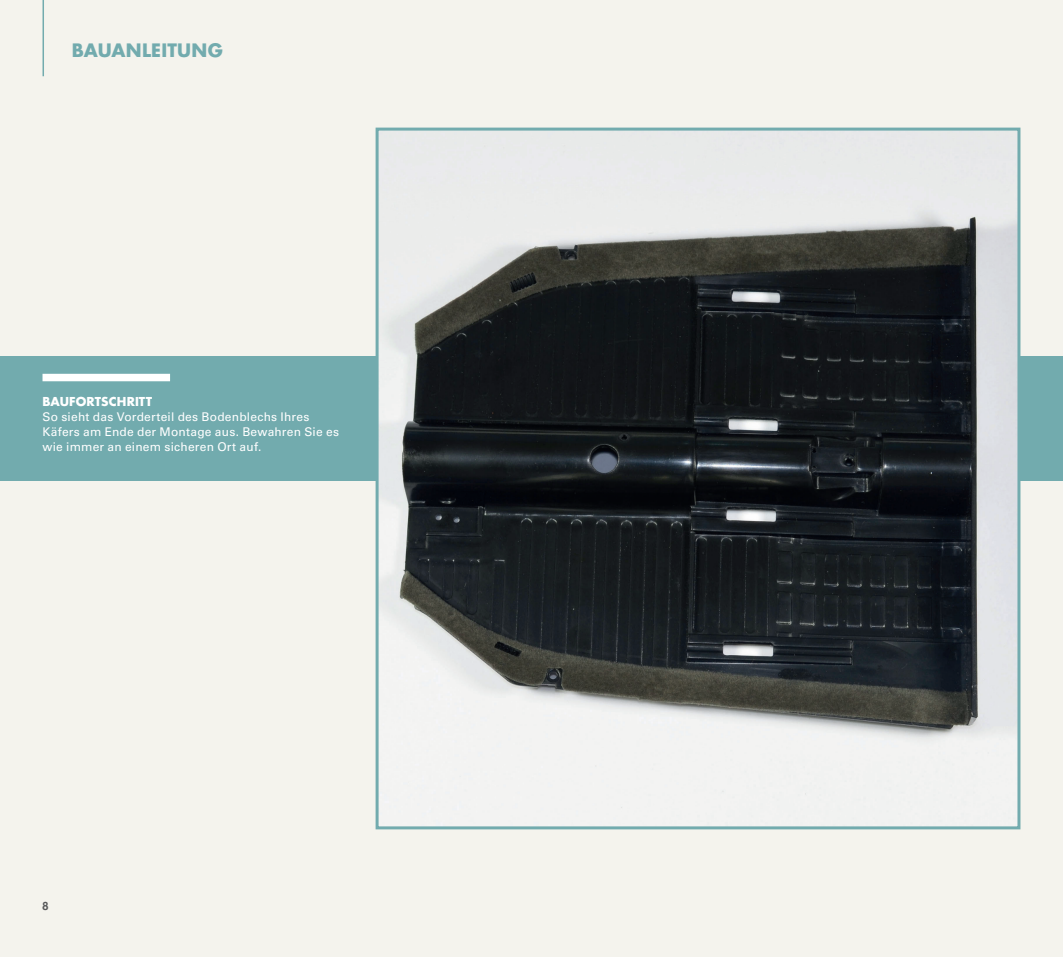
<style>
.page{position:relative;width:1063px;height:957px;background:#f4f3ed}
.page>*{position:absolute;margin:0;border:0;box-sizing:border-box;transform-origin:0 0}
.t1{font:700 18px "Futura Std";letter-spacing:.015em;color:#72abae}
.MONTAGGIO_FINALE_TES{font:12px/15px "Univers LT Std";letter-spacing:.015em;color:#fff}
.MONTAGGIO_FINALE_TIT{font:700 12px "Futura Std";letter-spacing:.01em;color:#fff}
.t2{font:12px "Coolvetica Rg";color:#57585a}
</style>
<div class="page">
<div style="left:0;top:356px;width:1063px;height:125px;background:#72abae"></div>
<img style="left:380px;top:132px;width:636px;height:693px">
<div style="left:376px;top:128px;width:644px;height:701px;border:3px solid #72abae"></div>
<div style="left:43px;top:374px;width:127px;height:7px;background:#fff"></div>
<hr style="left:43px;top:0;width:1px;height:76px;background:#72abae">
<h1 class="t1" style="left:72px;top:39px;width:153px">BAUANLEITUNG</h1>
<p class="MONTAGGIO_FINALE_TIT" style="left:43px;top:393px;width:111px">BAUFORTSCHRITT</p>
<p class="MONTAGGIO_FINALE_TES" style="left:43px;top:409px;width:298px">So sieht das Vorderteil des Bodenblechs Ihres<br>Käfers am Ende der Montage aus. Bewahren Sie es wie immer an einem sicheren Ort auf.</p>
<p class="t2" style="left:43px;top:898px;width:7px">8</p>
</div>
